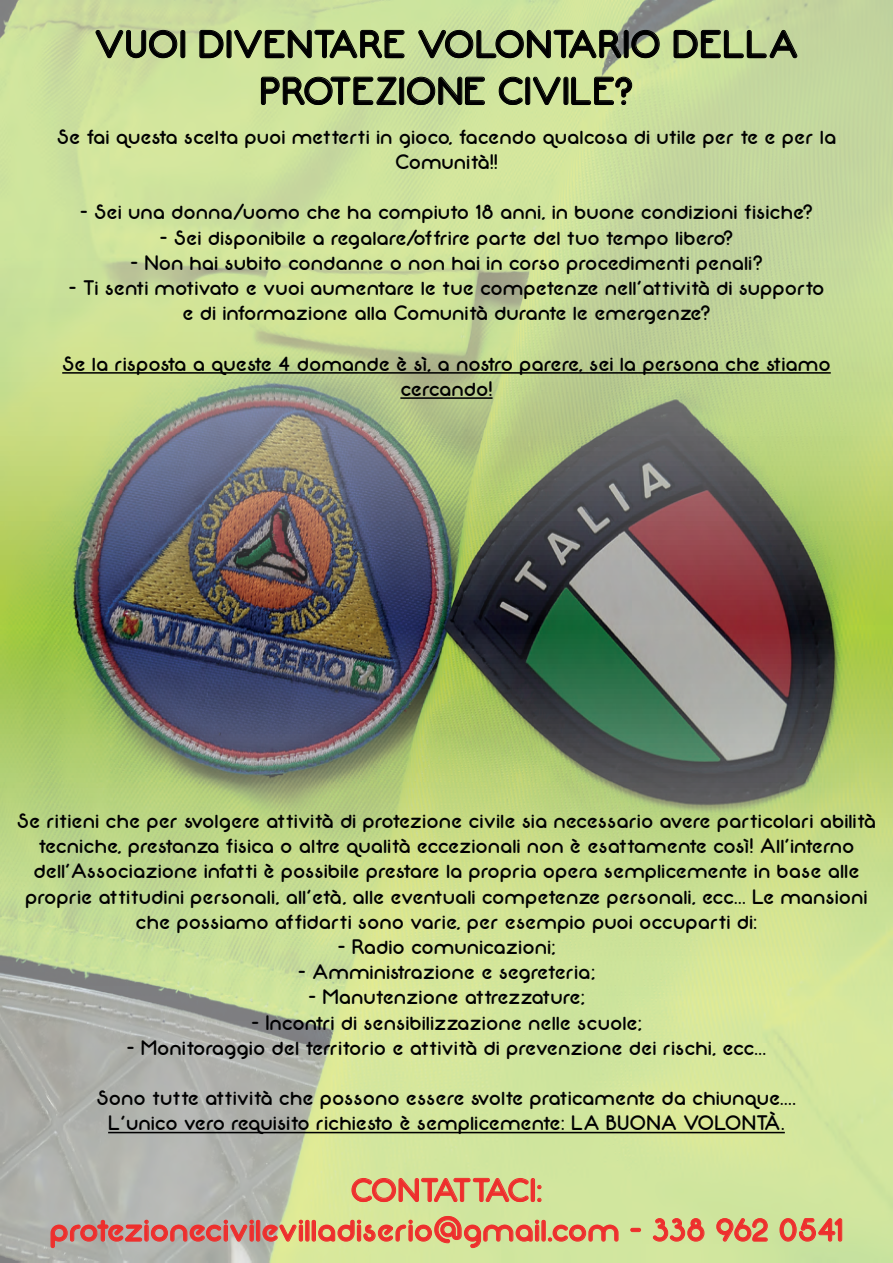
<style>
.page{position:relative;width:893px;height:1263px;background:#fff}
.page>*{position:absolute;margin:0;border:0;box-sizing:border-box;transform-origin:0 0}
.t1{font:39px/46.8px "Neon 80 s";color:#000001;text-align:center}
.t2{font:33px/39.6px "Neon 80 s";color:#ee2f2d;text-align:center}
.t3{font:21px/25.2px "Neon 80 s";color:#000001;text-align:center}
</style>
<div class="page">
<img style="left:0;top:0;width:893px;height:1263px">
<svg style="left:96px;top:30px;width:89px;height:28px"></svg>
<svg style="left:200px;top:30px;width:204px;height:28px"></svg>
<svg style="left:418px;top:30px;width:242px;height:28px"></svg>
<svg style="left:674px;top:30px;width:123px;height:28px"></svg>
<svg style="left:261px;top:77px;width:224px;height:28px"></svg>
<svg style="left:499px;top:77px;width:133px;height:28px"></svg>
<hr style="left:62px;top:372px;width:769px;height:2px;background:#000001">
<hr style="left:400px;top:397px;width:93px;height:2px;background:#000001">
<hr style="left:108px;top:1132px;width:677px;height:1px;background:#000001">
<svg style="left:352px;top:1177px;width:189px;height:25px"></svg>
<svg style="left:51px;top:1216px;width:567px;height:32px"></svg>
<svg style="left:630px;top:1228px;width:11px;height:4px"></svg>
<svg style="left:653px;top:1218px;width:51px;height:23px"></svg>
<svg style="left:716px;top:1218px;width:52px;height:23px"></svg>
<svg style="left:780px;top:1218px;width:62px;height:23px"></svg>
<h1 class="t1" style="left:94px;top:21px;width:706px">VUOI DIVENTARE VOLONTARIO DELLA<br>PROTEZIONE CIVILE?</h1>
<p class="t3" style="left:57px;top:124px;width:781px">Se fai questa scelta puoi metterti in gioco, facendo qualcosa di utile per te e per la<br>Comunità!!</p>
<p class="t3" style="left:80px;top:200px;width:735px">- Sei una donna/uomo che ha compiuto 18 anni, in buone condizioni fisiche?</p>
<p class="t3" style="left:160px;top:225px;width:575px">- Sei disponibile a regalare/offrire parte del tuo tempo libero?</p>
<p class="t3" style="left:130px;top:250px;width:634px">- Non hai subito condanne o non hai in corso procedimenti penali?</p>
<p class="t3" style="left:68px;top:275px;width:758px">- Ti senti motivato e vuoi aumentare le tue competenze nell’attività di supporto e di informazione alla Comunità durante le emergenze?</p>
<p class="t3" style="left:62px;top:351px;width:770px">Se la risposta a queste 4 domande è sì, a nostro parere, sei la persona che stiamo cercando!</p>
<p class="t3" style="left:17px;top:808px;width:861px">Se ritieni che per svolgere attività di protezione civile sia necessario avere particolari abilità tecniche, prestanza fisica o altre qualità eccezionali non è esattamente così! All’interno dell’Associazione infatti è possibile prestare la propria opera semplicemente in base alle proprie attitudini personali, all’età, alle eventuali competenze personali, ecc… Le mansioni che possiamo affidarti sono varie, per esempio puoi occuparti di:</p>
<p class="t3" style="left:337px;top:934px;width:220px">- Radio comunicazioni;</p>
<p class="t3" style="left:298px;top:959px;width:299px">- Amministrazione e segreteria;</p>
<p class="t3" style="left:308px;top:984px;width:278px">- Manutenzione attrezzature;</p>
<p class="t3" style="left:251px;top:1010px;width:392px">- Incontri di sensibilizzazione nelle scuole;</p>
<p class="t3" style="left:126px;top:1035px;width:642px">- Monitoraggio del territorio e attività di prevenzione dei rischi, ecc…</p>
<p class="t3" style="left:97px;top:1085px;width:701px">Sono tutte attività che possono essere svolte praticamente da chiunque….<br>L’unico vero requisito richiesto è semplicemente: LA BUONA VOLONTÀ.</p>
<h2 class="t2" style="left:50px;top:1170px;width:795px">CONTATTACI:<br>protezionecivilevilladiserio@gmail.com - 338 962 0541</h2>
</div>
